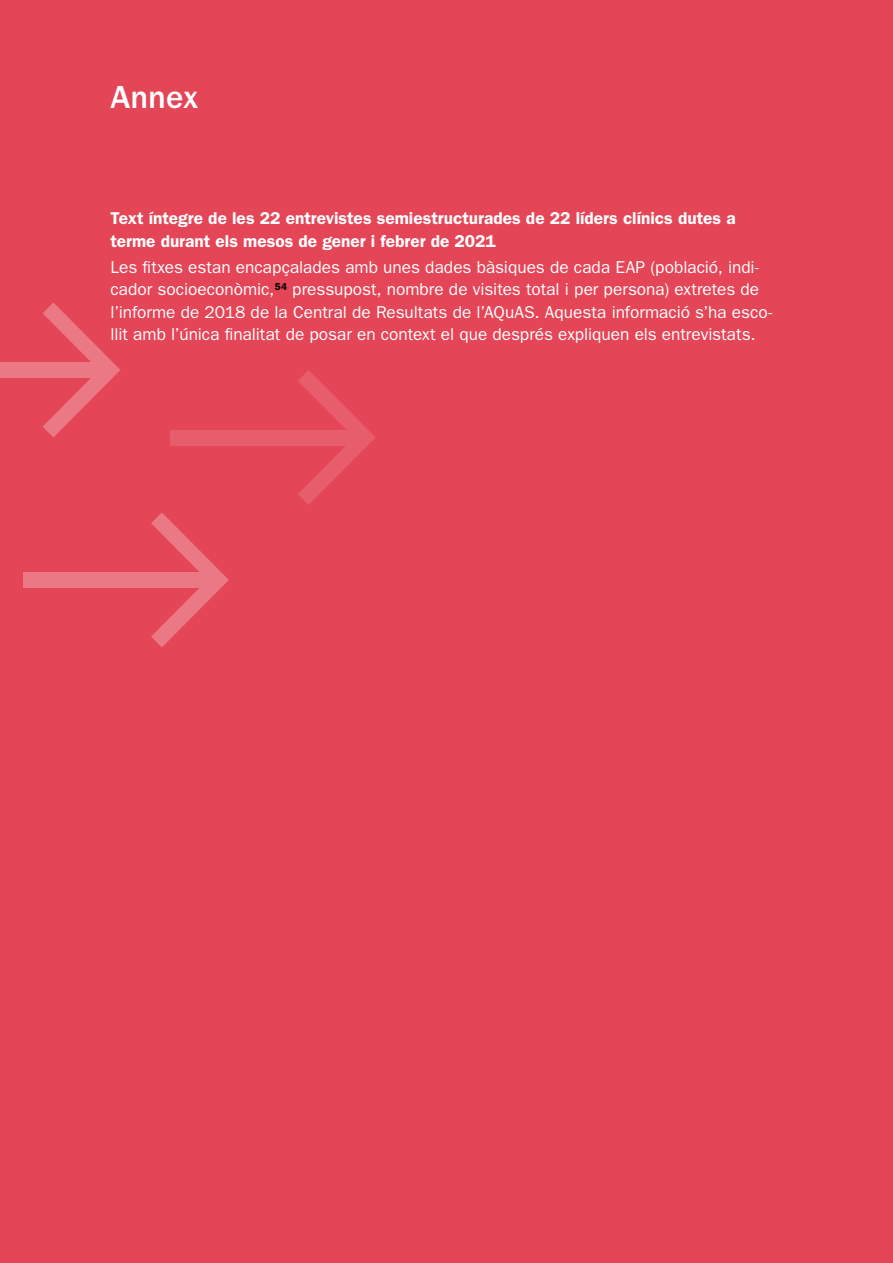
<style>
.page{position:relative;width:893px;height:1263px;background:#e44557}
.page>*{position:absolute;margin:0;border:0;box-sizing:border-box;transform-origin:0 0}
.t1{font:500 33px "Franklin Gothic OP";color:#fff}
.t2{font:17.25px/22.5px "Franklin Gothic OP";color:#fff}
.t3{font:600 17.25px/22.5px "Franklin Gothic OP";color:#fff}
</style>
<div class="page">
<svg style="left:43px;top:302px;width:77px;height:135px"></svg>
<div style="left:0;top:362px;width:99px;height:16px;background:#eb7885"></div>
<svg style="left:298px;top:370px;width:77px;height:135px"></svg>
<div style="left:170px;top:430px;width:185px;height:15px;background:#e75d6c"></div>
<svg style="left:151px;top:512px;width:78px;height:135px"></svg>
<div style="left:23px;top:572px;width:185px;height:16px;background:#eb7885"></div>
<h1 class="t1" style="left:111px;top:78px;width:89px">Annex</h1>
<p class="t3" style="left:111px;top:207px;width:627px">Text íntegre de les 22 entrevistes semiestructurades de 22 líders clínics dutes a terme durant els mesos de gener i febrer de 2021</p>
<p class="t2" style="left:111px;top:256px;width:663px">Les fitxes estan encapçalades amb unes dades bàsiques de cada EAP (població, indi&shy;cador socioeconòmic,<sup>54</sup> pressupost, nombre de visites total i per persona) extretes de l’informe de 2018 de la Central de Resultats de l’AQuAS. Aquesta informació s’ha esco&shy;llit amb l’única finalitat de posar en context el que després expliquen els entrevistats.</p>
</div>
